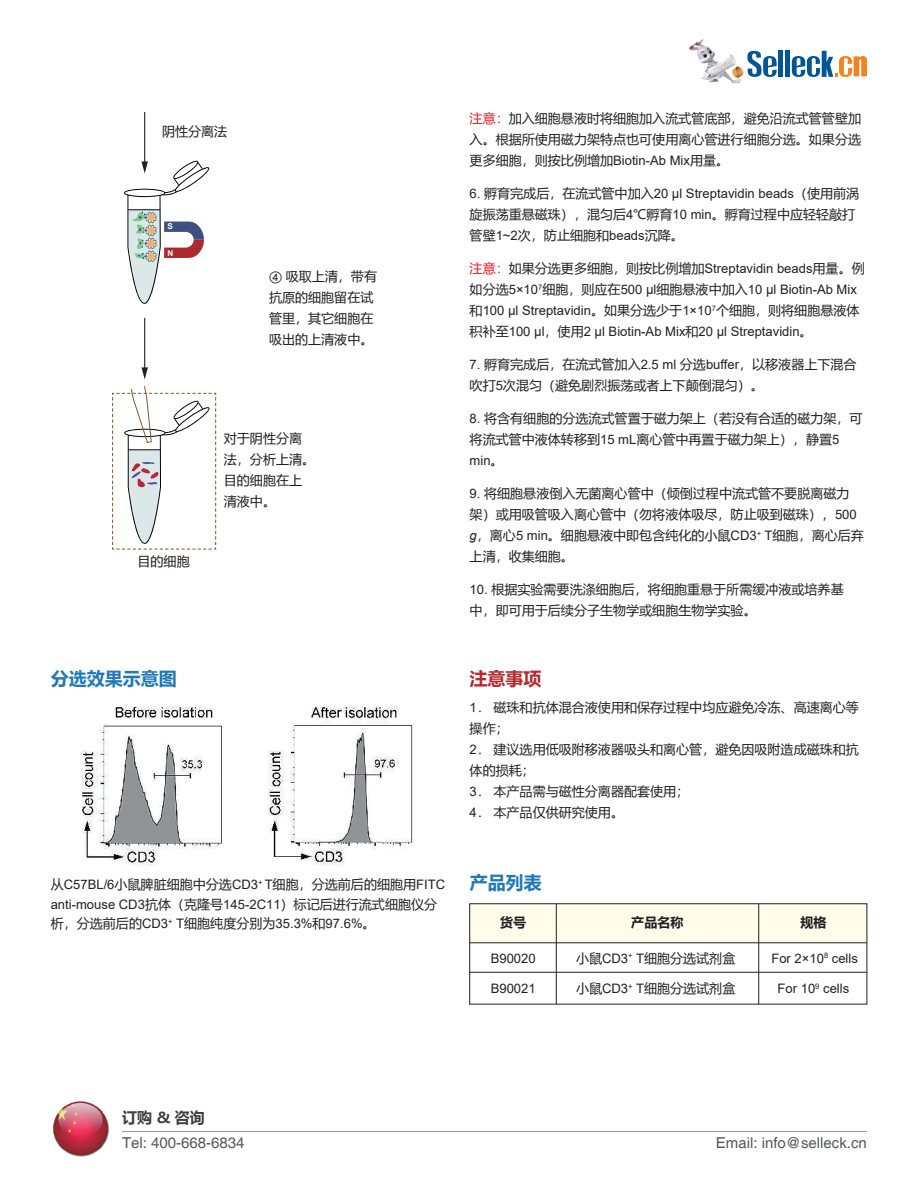
<style>
.page{position:relative;width:918px;height:1188px;background:#fff}
.page>*{position:absolute;margin:0;border:0;box-sizing:border-box;transform-origin:0 0}
.t1{font:700 18px "Microsoft Ya Hei";color:#2078b8}
.t2{font:700 18px "Microsoft Ya Hei";color:#b7282e}
.t3{font:15px "Helvetica";color:#57585a}
.t4{font:700 15px "Microsoft Ya Hei";color:#3e3e3f}
.t5{font:13.05px/21px "Microsoft Ya Hei";color:#231f20}
.t6{font:13.05px/21px "Arial";color:#231f20}
.t7{font:700 13.05px "Microsoft Ya Hei";color:#231f20}
.t8{font:700 8.1px "Arial";color:#fff}
.s1{font-family:"Arial"}
.s2{font-family:"Microsoft Ya Hei"}
.s3{color:#ee1d23}
.s4{font-family:"Arial";font-style:italic}
</style>
<div class="page">
<div style="left:470px;top:904px;width:397px;height:39px;background:#fffde9"></div>
<div style="left:469px;top:903px;width:398px;height:102px;border:1px solid #231f20"></div>
<hr style="left:470px;top:942px;width:397px;height:1px;background:#231f20">
<hr style="left:470px;top:972px;width:397px;height:1px;background:#231f20">
<hr style="left:758px;top:904px;width:1px;height:100px;background:#231f20">
<hr style="left:556px;top:904px;width:1px;height:100px;background:#231f20">
<hr style="left:144px;top:112px;width:1px;height:52px;background:#231f20">
<hr style="left:144px;top:318px;width:1px;height:52px;background:#231f20">
<svg style="left:141px;top:367px;width:7px;height:12px"></svg>
<svg style="left:124px;top:161px;width:86px;height:143px"></svg>
<svg style="left:112px;top:386px;width:105px;height:164px"></svg>
<img style="left:81px;top:706px;width:333px;height:160px">
<hr style="left:122px;top:1131px;width:745px;height:1px;background:#939598">
<img style="left:53px;top:1101px;width:56px;height:56px">
<img style="left:689px;top:39px;width:55px;height:45px">
<div style="left:785px;top:51px;width:5px;height:26px;background:#015698"></div>
<div style="left:778px;top:51px;width:5px;height:26px;background:#015698"></div>
<svg style="left:747px;top:51px;width:30px;height:26px"></svg>
<svg style="left:792px;top:51px;width:75px;height:26px"></svg>
<p class="t5" style="left:162px;top:120px;width:67px">阴性分离法</p>
<p class="t8" style="left:168px;top:221px;width:7px">S</p>
<p class="t8" style="left:168px;top:247px;width:7px">N</p>
<p class="t5" style="left:269px;top:265px;width:110px">④ 吸取上清，带有抗原的细胞留在试管里，其它细胞在吸出的上清液中。</p>
<p class="t5" style="left:138px;top:550px;width:54px">目的细胞</p>
<p class="t5" style="left:224px;top:427px;width:93px">对于阴性分离法，分析上清。目的细胞在上清液中。</p>
<h1 class="t1" style="left:51px;top:666px;width:128px">分选效果示意图</h1>
<p class="t5" style="left:51px;top:874px;width:396px">从<span class="s1">C57BL/6</span>小鼠脾脏细胞中分选<span class="s1">CD3</span><sup>+</sup> <span class="s1">T</span>细胞，分选前后的细胞用<span class="s1">FITC</span></p>
<p class="t6" style="left:51px;top:894px;width:388px">anti-mouse CD3<span class="s2">抗体（克隆号</span>145-2C11<span class="s2">）标记后进行流式细胞仪分</span></p>
<p class="t5" style="left:51px;top:913px;width:326px">析，分选前后的<span class="s1">CD3</span><sup>+</sup> <span class="s1">T</span>细胞纯度分别为<span class="s1">35.3%</span>和<span class="s1">97.6%</span>。</p>
<p class="t5" style="left:470px;top:108px;width:393px;text-align:justify"><span class="s3">注意：</span>加入细胞悬液时将细胞加入流式管底部，避免沿流式管管壁加入。根据所使用磁力架特点也可使用离心管进行细胞分选。如果分选更多细胞，则按比例增加<span class="s1">Biotin-Ab Mix</span>用量。</p>
<p class="t6" style="left:470px;top:183px;width:391px">6. <span class="s2">孵育完成后，在流式管中加入</span>20 μl Streptavidin beads<span class="s2">（使用前涡</span></p>
<p class="t5" style="left:470px;top:204px;width:387px">旋振荡重悬磁珠），混匀后<span class="s1">4</span>℃孵育<span class="s1">10 min</span>。孵育过程中应轻轻敲打管壁<span class="s1">1~2</span>次，防止细胞和<span class="s1">beads</span>沉降。</p>
<p class="t5" style="left:470px;top:258px;width:397px"><span class="s3">注意：</span>如果分选更多细胞，则按比例增加<span class="s1">Streptavidin beads</span>用量。例</p>
<p class="t6" style="left:470px;top:279px;width:391px"><span class="s2">如分选</span>5×10<sup>7</sup><span class="s2">细胞，则应在</span>500 μl<span class="s2">细胞悬液中加入</span>10 μl Biotin-Ab Mix<span class="s2">和</span>100 μl Streptavidin<span class="s2">。如果分选少于</span>1×10<sup>7</sup><span class="s2">个细胞，则将细胞悬液体积补至</span>100 μl<span class="s2">，使用</span>2 μl Biotin-Ab Mix<span class="s2">和</span>20 μl Streptavidin<span class="s2">。</span></p>
<p class="t5" style="left:470px;top:354px;width:388px"><span class="s1">7.</span> 孵育完成后，在流式管加入<span class="s1">2.5 ml</span> 分选<span class="s1">buffer</span>，以移液器上下混合吹打<span class="s1">5</span>次混匀（避免剧烈振荡或者上下颠倒混匀）。</p>
<p class="t5" style="left:470px;top:408px;width:394px"><span class="s1">8.</span> 将含有细胞的分选流式管置于磁力架上（若没有合适的磁力架，可将流式管中液体转移到<span class="s1">15 mL</span>离心管中再置于磁力架上），静置<span class="s1">5</span></p>
<p class="t6" style="left:470px;top:450px;width:36px">min<span class="s2">。</span></p>
<p class="t5" style="left:470px;top:483px;width:396px"><span class="s1">9.</span> 将细胞悬液倒入无菌离心管中（倾倒过程中流式管不要脱离磁力架）或用吸管吸入离心管中（勿将液体吸尽，防止吸到磁珠），<span class="s1">500 </span><span class="s4">g</span>，离心<span class="s1">5 min</span>。细胞悬液中即包含纯化的小鼠<span class="s1">CD3</span><sup>+</sup> <span class="s1">T</span>细胞，离心后弃上清，收集细胞。</p>
<p class="t5" style="left:470px;top:579px;width:376px"><span class="s1">10.</span> 根据实验需要洗涤细胞后，将细胞重悬于所需缓冲液或培养基中，即可用于后续分子生物学或细胞生物学实验。</p>
<h1 class="t2" style="left:470px;top:666px;width:73px">注意事项</h1>
<p class="t5" style="left:470px;top:697px;width:391px"><span class="s1">1</span>．磁珠和抗体混合液使用和保存过程中均应避免冷冻、高速离心等操作；<br><span class="s1">2</span>．建议选用低吸附移液器吸头和离心管，避免因吸附造成磁珠和抗体的损耗；<br><span class="s1">3</span>．本产品需与磁性分离器配套使用；<br><span class="s1">4</span>．本产品仅供研究使用。</p>
<h1 class="t1" style="left:470px;top:870px;width:73px">产品列表</h1>
<p class="t7" style="left:500px;top:913px;width:28px">货号</p>
<p class="t6" style="left:491px;top:948px;width:46px">B90020</p>
<p class="t7" style="left:631px;top:913px;width:54px">产品名称</p>
<p class="t7" style="left:800px;top:913px;width:28px">规格</p>
<p class="t5" style="left:576px;top:947px;width:161px">小鼠<span class="s1">CD3</span><sup>+</sup> <span class="s1">T</span>细胞分选试剂盒</p>
<p class="t6" style="left:771px;top:948px;width:88px">For 2×10<sup>8</sup> cells</p>
<p class="t6" style="left:491px;top:978px;width:46px">B90021</p>
<p class="t5" style="left:576px;top:978px;width:161px">小鼠<span class="s1">CD3</span><sup>+</sup> <span class="s1">T</span>细胞分选试剂盒</p>
<p class="t6" style="left:778px;top:978px;width:73px">For 10<sup>9</sup> cells</p>
<p class="t4" style="left:122px;top:1107px;width:84px">订购 &amp; 咨询</p>
<p class="t3" style="left:122px;top:1134px;width:124px">Tel: 400-668-6834</p>
<p class="t3" style="left:716px;top:1134px;width:153px">Email: info@selleck.cn</p>
</div>
